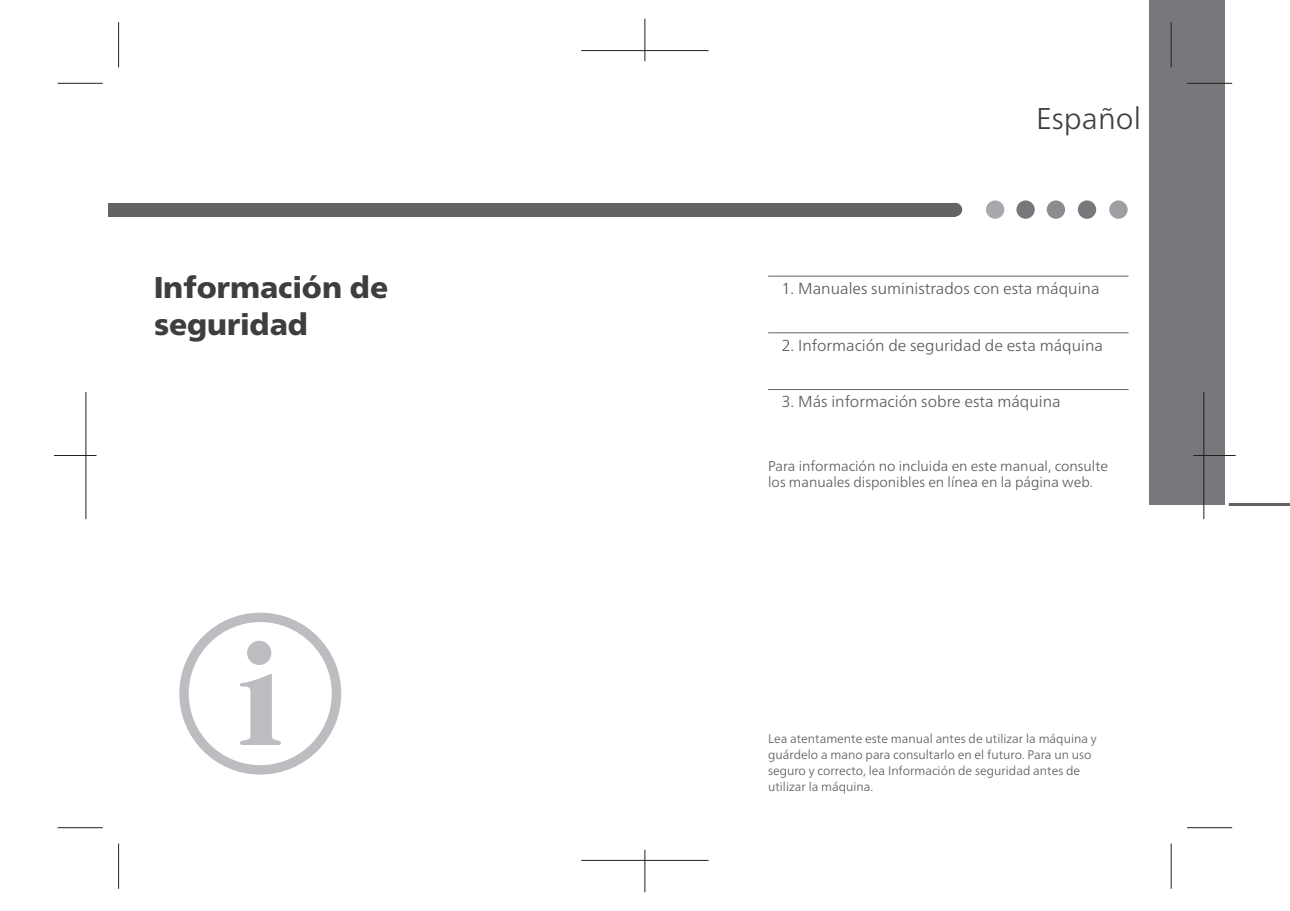
<style>
.page{position:relative;width:1290px;height:911px;background:#fff}
.page>*{position:absolute;margin:0;border:0;box-sizing:border-box;transform-origin:0 0}
.t1{font:900 30px/37.1px "Frutiger Neue LTW1 G";color:#3e3e3f}
.t2{font:300 30px "Frutiger Neue LTW1 G";color:#3e3e3f}
.t3{font:300 15.88px "Frutiger Neue LTW1 G";color:#57585a}
.t4{font:300 14.12px/16.8px "Frutiger Neue LTW1 G";color:#57585a}
.t5{font:300 12.38px/15.9px "Frutiger Neue LTW1 G";color:#57585a}
</style>
<div class="page">
<hr style="left:1151px;top:503px;width:139px;height:2px;background:#636366">
<hr style="left:768px;top:389px;width:416px;height:1px;background:#636366">
<hr style="left:768px;top:332px;width:416px;height:1px;background:#636366">
<hr style="left:768px;top:276px;width:416px;height:1px;background:#636366">
<svg style="left:179px;top:612px;width:162px;height:162px"></svg>
<div style="left:247px;top:641px;width:24px;height:24px;background:#bcbdc0;border-radius:50%"></div>
<div style="left:1149px;top:0;width:76px;height:504px;background:#76787b"></div>
<div style="left:108px;top:203px;width:847px;height:13px;background:#636366"></div>
<div style="left:948px;top:203px;width:14px;height:13px;background:#636366;border-radius:50%"></div>
<div style="left:986px;top:200px;width:18px;height:19px;background:#a8a9ad;border-radius:50%"></div>
<div style="left:1016px;top:200px;width:19px;height:19px;background:#76787b;border-radius:50%"></div>
<div style="left:1047px;top:200px;width:18px;height:19px;background:#8a8c8f;border-radius:50%"></div>
<div style="left:1078px;top:200px;width:18px;height:19px;background:#76787b;border-radius:50%"></div>
<div style="left:1109px;top:200px;width:18px;height:19px;background:#9d9fa2;border-radius:50%"></div>
<hr style="left:118px;top:22px;width:1px;height:45px;background:#231f20">
<hr style="left:118px;top:843px;width:1px;height:45px;background:#231f20">
<hr style="left:1171px;top:22px;width:1px;height:45px;background:#231f20">
<hr style="left:1171px;top:843px;width:1px;height:45px;background:#231f20">
<hr style="left:58px;top:83px;width:45px;height:1px;background:#231f20">
<hr style="left:1187px;top:83px;width:45px;height:1px;background:#231f20">
<hr style="left:58px;top:827px;width:45px;height:1px;background:#231f20">
<hr style="left:1187px;top:827px;width:45px;height:1px;background:#231f20">
<hr style="left:645px;top:19px;width:1px;height:42px;background:#231f20">
<hr style="left:645px;top:849px;width:1px;height:43px;background:#231f20">
<hr style="left:54px;top:455px;width:42px;height:1px;background:#231f20">
<hr style="left:1193px;top:455px;width:42px;height:1px;background:#231f20">
<hr style="left:581px;top:50px;width:127px;height:1px;background:#231f20">
<hr style="left:581px;top:860px;width:127px;height:1px;background:#231f20">
<hr style="left:86px;top:392px;width:1px;height:127px;background:#231f20">
<hr style="left:1203px;top:392px;width:1px;height:127px;background:#231f20">
<h1 class="t1" style="left:154px;top:269px;width:236px">Información de seguridad</h1>
<h1 class="t2" style="left:1036px;top:100px;width:106px">Español</h1>
<p class="t3" style="left:781px;top:279px;width:320px">1. Manuales suministrados con esta máquina</p>
<p class="t3" style="left:781px;top:335px;width:323px">2. Información de seguridad de esta máquina</p>
<p class="t3" style="left:781px;top:392px;width:281px">3. Más información sobre esta máquina</p>
<p class="t4" style="left:768px;top:457px;width:341px">Para información no incluida en este manual, consulte los manuales disponibles en línea en la página web.</p>
<p class="t5" style="left:768px;top:730px;width:330px">Lea atentamente este manual antes de utilizar la máquina y guárdelo a mano para consultarlo en el futuro. Para un uso seguro y correcto, lea Información de seguridad antes de utilizar la máquina.</p>
</div>
